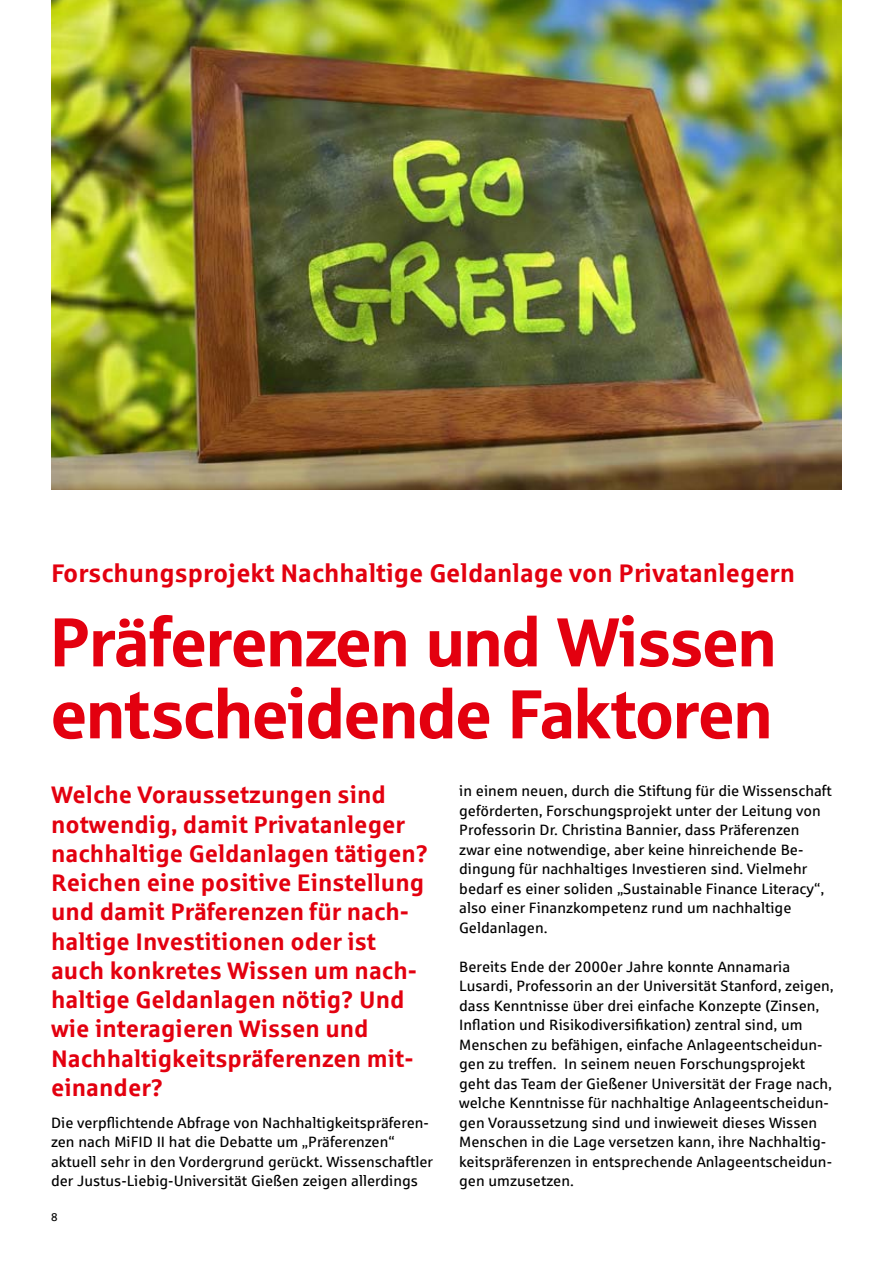
<style>
.page{position:relative;width:893px;height:1263px;background:#fff}
.page>*{position:absolute;margin:0;border:0;box-sizing:border-box;transform-origin:0 0}
.t1{font:69px/72px "Sparkasse Head";color:#e3000f}
.t2{font:700 25.5px "Sparkasse Rg";color:#e3000f}
.t3{font:700 24px/29.2px "Sparkasse Rg";color:#e3000f}
.t4{font:15px/19.5px "Sparkasse Rg";color:#000}
.t5{font:11.25px "Sparkasse Rg";color:#000}
</style>
<div class="page">
<img style="left:51px;top:0;width:791px;height:489px">
<h2 class="t2" style="left:51px;top:556px;width:745px">Forschungsprojekt Nachhaltige Geldanlage von Privatanlegern</h2>
<h1 class="t1" style="left:51px;top:604px;width:726px">Präferenzen und Wissen entscheidende Faktoren</h1>
<p class="t3" style="left:51px;top:779px;width:379px">Welche Voraussetzungen sind notwendig, damit Privatanleger nachhaltige Geldanlagen tätigen?<br>Reichen eine positive Einstellung und damit Präferenzen für nach&shy;haltige Investitionen oder ist auch konkretes Wissen um nach&shy;haltige Geldanlagen nötig? Und wie interagieren Wissen und<br>Nachhaltigkeitspräferenzen mit&shy;einander?</p>
<p class="t4" style="left:51px;top:1112px;width:384px">Die verpflichtende Abfrage von Nachhaltigkeitspräferen&shy;zen nach MiFID II hat die Debatte um „Präferenzen“ aktuell sehr in den Vordergrund gerückt. Wissenschaftler der Justus-Liebig-Universität Gießen zeigen allerdings</p>
<p class="t5" style="left:51px;top:1210px;width:8px">8</p>
<p class="t4" style="left:459px;top:781px;width:374px">in einem neuen, durch die Stiftung für die Wissenschaft geförderten, Forschungsprojekt unter der Leitung von Professorin Dr. Christina Bannier, dass Präferenzen zwar eine notwendige, aber keine hinreichende Be&shy;dingung für nachhaltiges Investieren sind. Vielmehr bedarf es einer soliden „Sustainable Finance Literacy“, also einer Finanzkompetenz rund um nachhaltige Geldanlagen.</p>
<p class="t4" style="left:459px;top:956px;width:376px">Bereits Ende der 2000er Jahre konnte Annamaria Lusardi, Professorin an der Universität Stanford, zeigen, dass Kenntnisse über drei einfache Konzepte (Zinsen, Inflation und Risikodiversifikation) zentral sind, um Menschen zu befähigen, einfache Anlageentscheidun&shy;gen zu treffen. In seinem neuen Forschungsprojekt geht das Team der Gießener Universität der Frage nach, welche Kenntnisse für nachhaltige Anlageentscheidun&shy;gen Voraussetzung sind und inwieweit dieses Wissen Menschen in die Lage versetzen kann, ihre Nachhaltig&shy;keitspräferenzen in entsprechende Anlageentscheidun&shy;gen umzusetzen.</p>
</div>
